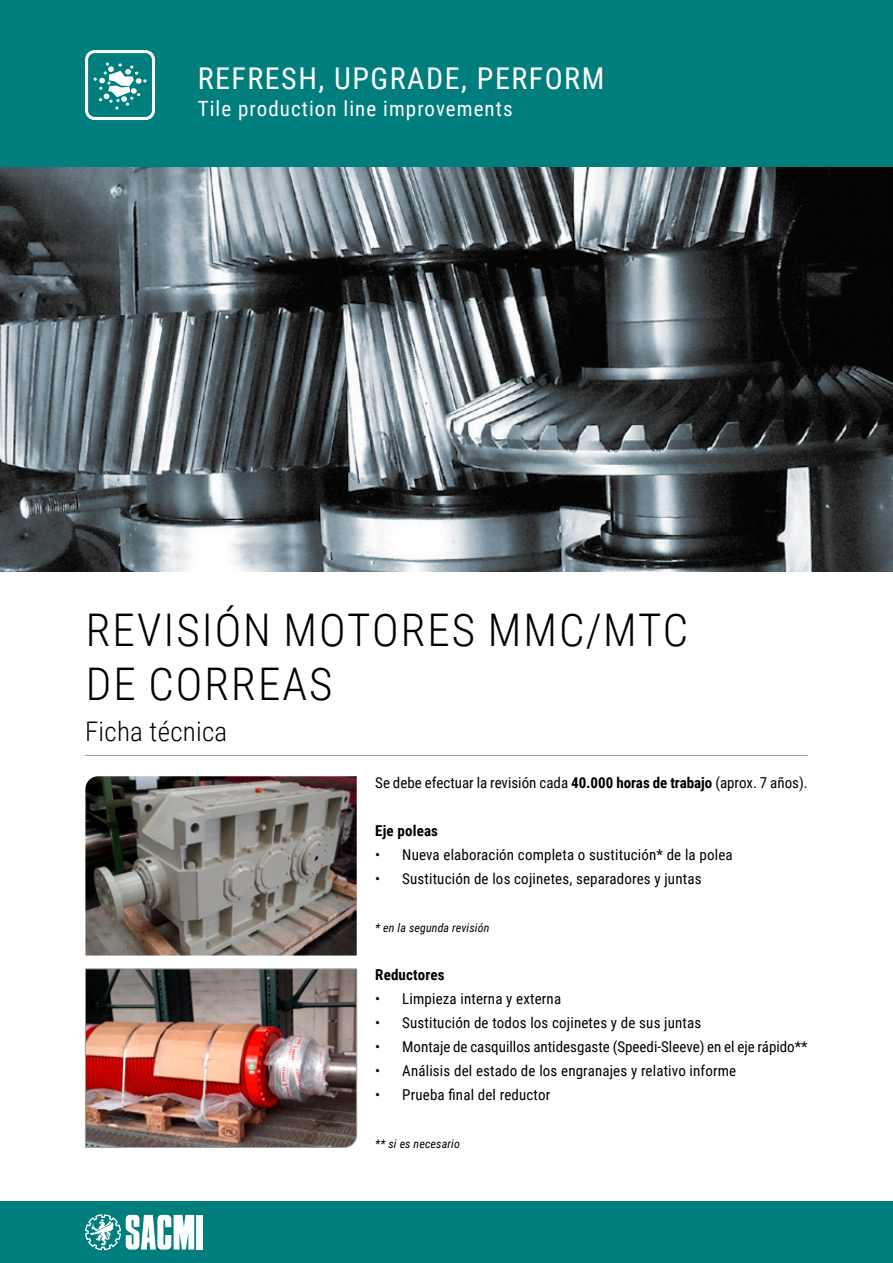
<style>
.page{position:relative;width:893px;height:1263px;background:#fff}
.page>*{position:absolute;margin:0;border:0;box-sizing:border-box;transform-origin:0 0}
.t1{font:300 45px/54px "Roboto Condensed";letter-spacing:.045em;color:#000}
.t2{font:30px "Roboto Condensed";letter-spacing:.05em;color:#fff}
.t3{font:300 27px "Roboto Condensed";letter-spacing:.01em;color:#000}
.t4{font:21px "Roboto Condensed";letter-spacing:.05em;color:#fff}
.t5{font:15px "Roboto Condensed";letter-spacing:.01em;color:#000}
.t6{font:700 15px "Roboto Condensed";letter-spacing:.01em;color:#000}
.t7{font:italic 12px "Roboto Condensed";letter-spacing:.01em;color:#000}
.s1{font-weight:700}
</style>
<div class="page">
<div style="left:0;top:0;width:893px;height:168px;background:#007e7d"></div>
<div style="left:0;top:1201px;width:893px;height:62px;background:#007e7d"></div>
<div style="left:196px;top:1215px;width:6px;height:34px;background:#fff"></div>
<svg style="left:85px;top:1214px;width:109px;height:36px"></svg>
<div style="left:85px;top:50px;width:70px;height:70px;border:3px solid #fff;border-radius:8px"></div>
<svg style="left:94px;top:63px;width:52px;height:47px"></svg>
<img style="left:85px;top:968px;width:272px;height:180px">
<img style="left:85px;top:776px;width:272px;height:179px">
<img style="left:0;top:168px;width:893px;height:404px">
<hr style="left:85px;top:755px;width:723px;height:1px;background:#9c9c9c">
<h2 class="t2" style="left:198px;top:58px;width:408px">REFRESH, UPGRADE, PERFORM</h2>
<h3 class="t4" style="left:198px;top:94px;width:316px">Tile production line improvements</h3>
<h1 class="t1" style="left:86px;top:601px;width:604px">REVISIÓN MOTORES MMC/MTC<br>DE CORREAS</h1>
<h3 class="t3" style="left:85px;top:712px;width:144px">Ficha técnica</h3>
<p class="t5" style="left:375px;top:772px;width:434px">Se debe efectuar la revisión cada <span class="s1">40.000 horas de trabajo</span> (aprox. 7 años).</p>
<p class="t6" style="left:375px;top:820px;width:64px">Eje poleas</p>
<p class="t5" style="left:375px;top:844px;width:359px">• Nueva elaboración completa o sustitución* de la polea</p>
<p class="t5" style="left:375px;top:868px;width:328px">• Sustitución de los cojinetes, separadores y juntas</p>
<p class="t7" style="left:375px;top:919px;width:116px">* en la segunda revisión</p>
<p class="t6" style="left:375px;top:964px;width:71px">Reductores</p>
<p class="t5" style="left:375px;top:988px;width:187px">• Limpieza interna y externa</p>
<p class="t5" style="left:375px;top:1012px;width:328px">• Sustitución de todos los cojinetes y de sus juntas</p>
<p class="t5" style="left:375px;top:1036px;width:434px">• Montaje de casquillos antidesgaste (Speedi-Sleeve) en el eje rápido**</p>
<p class="t5" style="left:375px;top:1060px;width:363px">• Análisis del estado de los engranajes y relativo informe</p>
<p class="t5" style="left:375px;top:1084px;width:177px">• Prueba final del reductor</p>
<p class="t7" style="left:375px;top:1135px;width:86px">** si es necesario</p>
</div>
